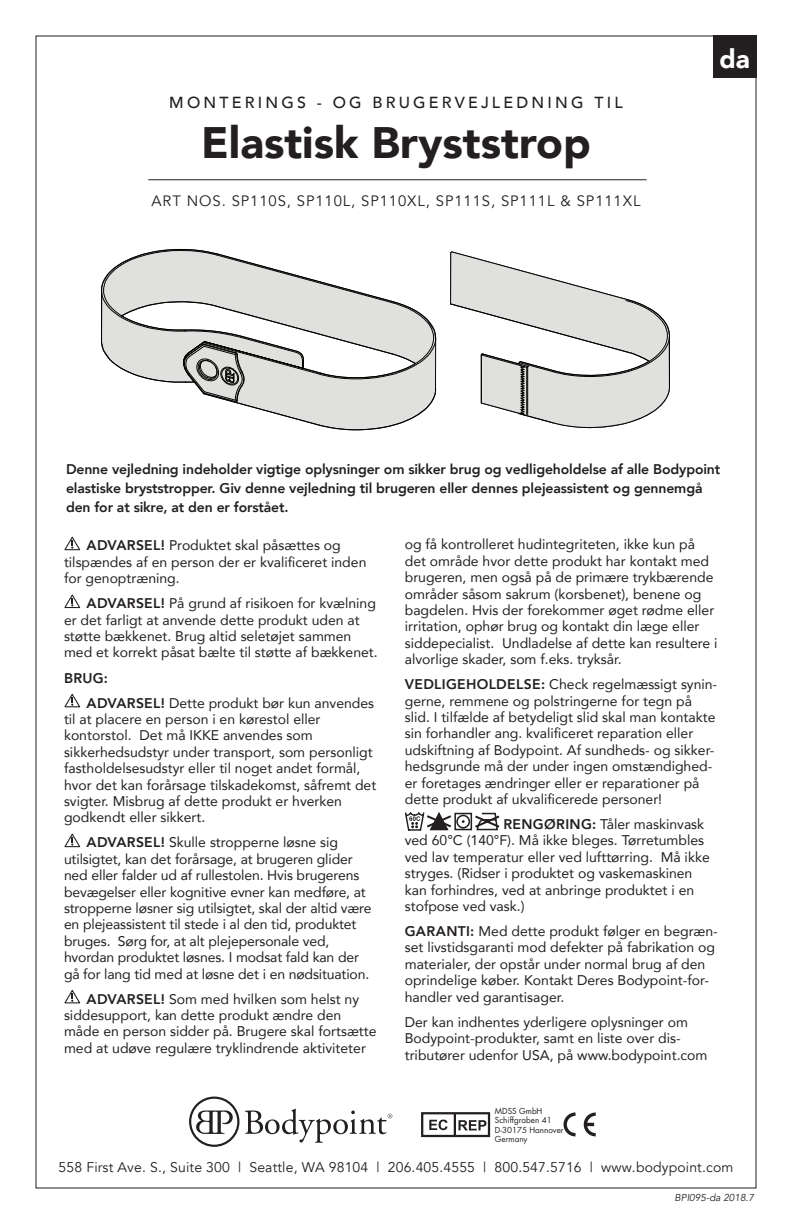
<style>
.page{position:relative;width:792px;height:1224px;background:#fff}
.page>*{position:absolute;margin:0;border:0;box-sizing:border-box;transform-origin:0 0}
.t1{font:900 44px "Avenir";color:#231f20}
.t2{font:900 26px "Avenir";color:#fff}
.t3{font:500 16px "Avenir";letter-spacing:.2em;color:#231f20}
.t4{font:15px "Avenir";letter-spacing:.06em;color:#231f20}
.t5{font:14px/16.4px "Avenir";color:#231f20}
.t6{font:800 14px/19px "Avenir";letter-spacing:-.01em;color:#231f20}
.t7{font:14px "Avenir";letter-spacing:.01em;color:#231f20}
.t8{font:italic 10px "Avenir";color:#231f20}
.t9{font:8px/9.4px "Futura";color:#231f20}
.s1{font-weight:800}
</style>
<div class="page">
<div style="left:713px;top:36px;width:43px;height:42px;background:#231f20"></div>
<hr style="left:148px;top:179px;width:499px;height:1px;background:#231f20">
<svg style="left:245px;top:1109px;width:147px;height:34px"></svg>
<svg style="left:189px;top:1097px;width:50px;height:50px"></svg>
<svg style="left:564px;top:1112px;width:32px;height:25px"></svg>
<svg style="left:421px;top:1112px;width:69px;height:25px"></svg>
<svg style="left:101px;top:249px;width:335px;height:182px"></svg>
<svg style="left:450px;top:251px;width:220px;height:177px"></svg>
<svg style="left:64px;top:537px;width:16px;height:13px"></svg>
<svg style="left:64px;top:594px;width:16px;height:14px"></svg>
<svg style="left:64px;top:694px;width:16px;height:14px"></svg>
<svg style="left:64px;top:834px;width:16px;height:13px"></svg>
<svg style="left:64px;top:990px;width:16px;height:14px"></svg>
<svg style="left:404px;top:812px;width:96px;height:19px"></svg>
<p class="t3" style="left:169px;top:89px;width:455px">MONTERINGS - OG BRUGERVEJLEDNING TIL</p>
<h1 class="t1" style="left:201px;top:105px;width:391px">Elastisk Bryststrop</h1>
<p class="t4" style="left:152px;top:192px;width:490px">ART NOS. SP110S, SP110L, SP110XL, SP111S, SP111L &amp; SP111XL</p>
<h2 class="t2" style="left:720px;top:36px;width:32px">da</h2>
<p class="t6" style="left:66px;top:460px;width:656px">Denne vejledning indeholder vigtige oplysninger om sikker brug og vedligeholdelse af alle Bodypoint elastiske bryststropper. Giv denne vejledning til brugeren eller dennes plejeassistent og gennemgå den for at sikre, at den er forstået.</p>
<p class="t5" style="left:64px;top:537px;width:304px;text-indent:23px"><span class="s1">ADVARSEL!</span> Produktet skal påsættes og tilspændes af en person der er kvalificeret inden for genoptræning.</p>
<p class="t5" style="left:64px;top:595px;width:315px;text-indent:23px"><span class="s1">ADVARSEL!</span> På grund af risikoen for kvælning er det farligt at anvende dette produkt uden at støtte bækkenet. Brug altid seletøjet sammen med et korrekt påsat bælte til støtte af bækkenet.</p>
<p class="t5" style="left:87px;top:665px;width:289px;line-height:25px;text-indent:-23px"><span class="s1">BRUG:<br>ADVARSEL!</span> Dette produkt bør kun anvendes</p>
<p class="t5" style="left:64px;top:710px;width:314px">til at placere en person i en kørestol eller kontorstol. Det må IKKE anvendes som sikkerhedsudstyr under transport, som personligt fastholdelsesudstyr eller til noget andet formål, hvor det kan forårsage tilskadekomst, såfremt det svigter. Misbrug af dette produkt er hverken godkendt eller sikkert.</p>
<p class="t5" style="left:64px;top:834px;width:309px;text-indent:23px"><span class="s1">ADVARSEL!</span> Skulle stropperne løsne sig utilsigtet, kan det forårsage, at brugeren glider ned eller falder ud af rullestolen. Hvis brugerens bevægelser eller kognitive evner kan medføre, at stropperne løsner sig utilsigtet, skal der altid være en plejeassistent til stede i al den tid, produktet bruges. Sørg for, at alt plejepersonale ved, hvordan produktet løsnes. I modsat fald kan der gå for lang tid med at løsne det i en nødsituation.</p>
<p class="t5" style="left:64px;top:990px;width:314px;text-indent:23px"><span class="s1">ADVARSEL!</span> Som med hvilken som helst ny siddesupport, kan dette produkt ændre den måde en person sidder på. Brugere skal fortsætte med at udøve regulære tryklindrende aktiviteter</p>
<p class="t5" style="left:405px;top:536px;width:314px">og få kontrolleret hudintegriteten, ikke kun på det område hvor dette produkt har kontakt med brugeren, men også på de primære trykbærende områder såsom sakrum (korsbenet), benene og bagdelen. Hvis der forekommer øget rødme eller irritation, ophør brug og kontakt din læge eller siddepecialist. Undladelse af dette kan resultere i alvorlige skader, som f.eks. tryksår.</p>
<p class="t5" style="left:405px;top:676px;width:314px"><span class="s1">VEDLIGEHOLDELSE:</span> Check regelmæssigt synin&shy;gerne, remmene og polstringerne for tegn på slid. I tilfælde af betydeligt slid skal man kontakte sin forhandler ang. kvalificeret reparation eller udskiftning af Bodypoint. Af sundheds- og sikker&shy;hedsgrunde må der under ingen omstændighed&shy;er foretages ændringer eller er reparationer på dette produkt af ukvalificerede personer!</p>
<p class="t5" style="left:405px;top:816px;width:307px;text-indent:99px"><span class="s1">RENGØRING:</span> Tåler maskinvask ved 60°C (140°F). Må ikke bleges. Tørretumbles ved lav temperatur eller ved lufttørring. Må ikke stryges. (Ridser i produktet og vaskemaskinen kan forhindres, ved at anbringe produktet i en stofpose ved vask.)</p>
<p class="t5" style="left:405px;top:923px;width:315px"><span class="s1">GARANTI:</span> Med dette produkt følger en begræn&shy;set livstidsgaranti mod defekter på fabrikation og materialer, der opstår under normal brug af den oprindelige køber. Kontakt Deres Bodypoint-for&shy;handler ved garantisager.</p>
<p class="t5" style="left:405px;top:1013px;width:304px">Der kan indhentes yderligere oplysninger om<br>Bodypoint-produkter, samt en liste over dis&shy;tributører udenfor USA, på www.bodypoint.com</p>
<p class="t9" style="left:495px;top:1106px;width:70px">MDSS GmbH<br>Schiffgraben 41<br>D-30175 Hannover<br>Germany</p>
<p class="t7" style="left:59px;top:1159px;width:676px">558 First Ave. S., Suite 300 | Seattle, WA 98104 | 206.405.4555 | 800.547.5716 | www.bodypoint.com</p>
<p class="t8" style="left:675px;top:1192px;width:81px">BPI095-da 2018.7</p>
</div>
